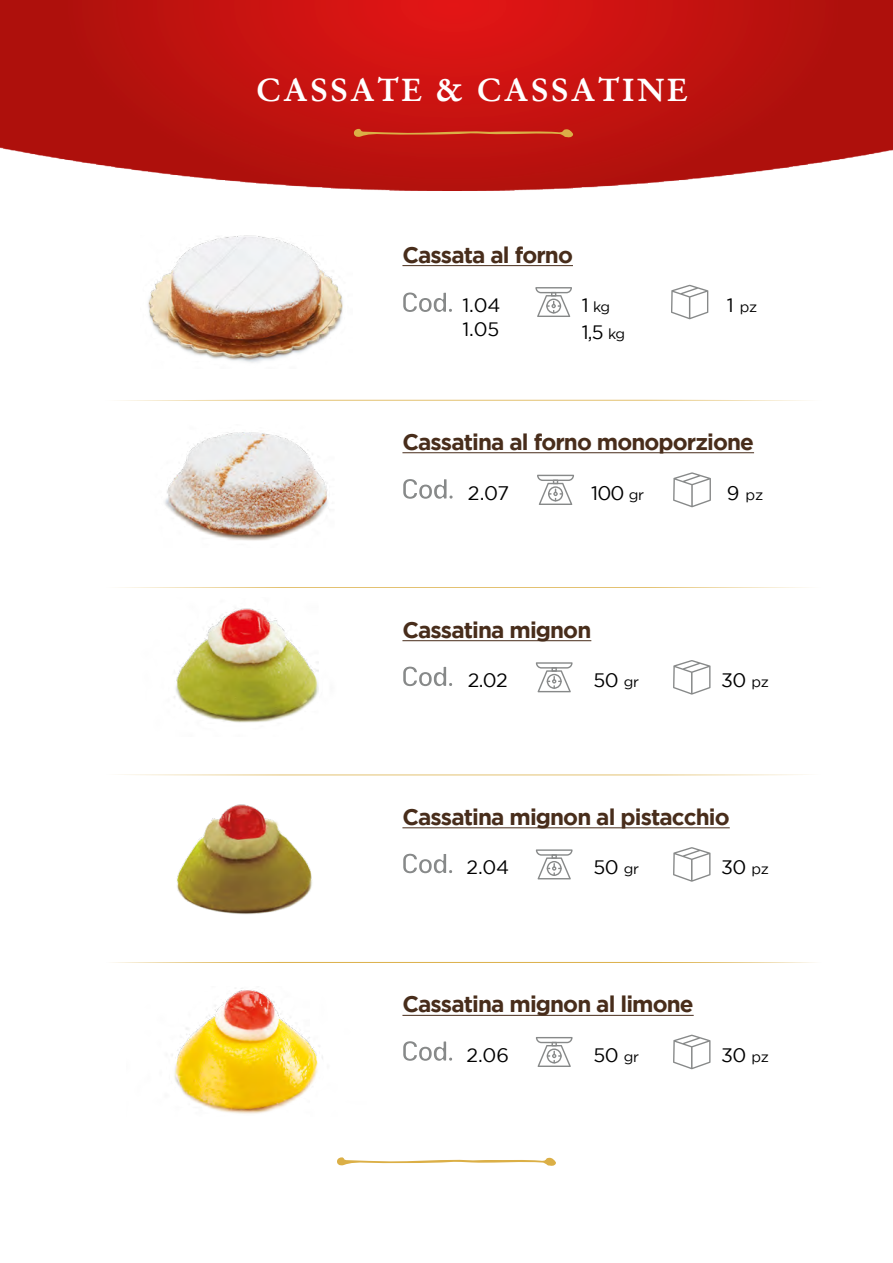
<style>
.page{position:relative;width:893px;height:1263px;background:#fff}
.page>*{position:absolute;margin:0;border:0;box-sizing:border-box;transform-origin:0 0}
.t1{font:600 32.25px "Garamond";letter-spacing:.08em;color:#fff}
.t2{font:700 22.5px "Gotham";letter-spacing:-.04em;color:#482d1b}
.t3{font:19.65px "Gotham";color:#000}
.t4{font:19.5px "Gotham";letter-spacing:-.02em;color:#000}
.t5{font:19.35px/24.2px "Gotham";color:#000}
.t6{font:14.7px "Gotham";color:#000}
.t7{font:14.55px "Gotham";color:#000}
.s1{font-size:19.35px}
.s2{font-size:14.55px}
.s3{font-size:14.7px}
.s4{font-size:19.65px}
</style>
<div class="page">
<img style="left:0;top:0;width:893px;height:191px">
<svg style="left:354px;top:128px;width:219px;height:10px;background:#c8391d"></svg>
<img style="left:148px;top:235px;width:195px;height:128px">
<hr style="left:402px;top:265px;width:171px;height:1px;background:#482d1b">
<svg style="left:403px;top:292px;width:49px;height:20px"></svg>
<svg style="left:535px;top:287px;width:37px;height:30px"></svg>
<svg style="left:671px;top:285px;width:37px;height:34px"></svg>
<svg style="left:337px;top:1157px;width:219px;height:9px"></svg>
<img style="left:177px;top:804px;width:135px;height:110px">
<hr style="left:402px;top:827px;width:328px;height:1px;background:#482d1b">
<svg style="left:403px;top:853px;width:50px;height:21px"></svg>
<svg style="left:536px;top:849px;width:37px;height:30px"></svg>
<svg style="left:673px;top:847px;width:37px;height:35px"></svg>
<img style="left:172px;top:988px;width:151px;height:126px">
<hr style="left:402px;top:1015px;width:292px;height:1px;background:#482d1b">
<svg style="left:403px;top:1041px;width:49px;height:20px"></svg>
<svg style="left:536px;top:1037px;width:37px;height:30px"></svg>
<svg style="left:673px;top:1035px;width:37px;height:34px"></svg>
<img style="left:174px;top:608px;width:145px;height:115px">
<hr style="left:402px;top:640px;width:189px;height:1px;background:#482d1b">
<svg style="left:403px;top:666px;width:50px;height:21px"></svg>
<svg style="left:536px;top:662px;width:37px;height:30px"></svg>
<svg style="left:673px;top:660px;width:37px;height:35px"></svg>
<svg style="left:118px;top:774px;width:691px;height:1px"></svg>
<svg style="left:118px;top:587px;width:691px;height:1px"></svg>
<img style="left:164px;top:432px;width:164px;height:109px">
<hr style="left:402px;top:452px;width:352px;height:1px;background:#482d1b">
<svg style="left:403px;top:479px;width:50px;height:20px"></svg>
<svg style="left:537px;top:475px;width:37px;height:30px"></svg>
<svg style="left:673px;top:472px;width:38px;height:35px"></svg>
<svg style="left:118px;top:400px;width:691px;height:1px"></svg>
<svg style="left:112px;top:962px;width:703px;height:1px"></svg>
<h1 class="t1" style="left:257px;top:70px;width:432px">CASSATE &amp; CASSATINE</h1>
<p class="t2" style="left:402px;top:242px;width:172px">Cassata al forno</p>
<p class="t5" style="left:462px;top:293px;width:40px">1.04<br>1.05</p>
<p class="t7" style="left:582px;top:299px;width:30px"><span class="s1">1</span> kg</p>
<p class="t5" style="left:582px;top:319px;width:45px">1,5 <span class="s2">kg</span></p>
<p class="t7" style="left:727px;top:299px;width:32px"><span class="s1">1</span> pz</p>
<p class="t2" style="left:402px;top:429px;width:353px">Cassatina al forno monoporzione</p>
<p class="t3" style="left:468px;top:482px;width:43px">2.07</p>
<p class="t3" style="left:591px;top:482px;width:54px">100 <span class="s3">gr</span></p>
<p class="t6" style="left:727px;top:487px;width:38px"><span class="s4">9</span> pz</p>
<p class="t2" style="left:402px;top:617px;width:190px">Cassatina mignon</p>
<p class="t4" style="left:468px;top:670px;width:42px">2.02</p>
<p class="t4" style="left:593px;top:670px;width:47px">50 <span class="s2">gr</span></p>
<p class="t4" style="left:721px;top:670px;width:49px">30 <span class="s2">pz</span></p>
<p class="t2" style="left:402px;top:804px;width:329px">Cassatina mignon al pistacchio</p>
<p class="t4" style="left:466px;top:857px;width:44px">2.04</p>
<p class="t4" style="left:593px;top:857px;width:47px">50 <span class="s2">gr</span></p>
<p class="t4" style="left:721px;top:857px;width:49px">30 <span class="s2">pz</span></p>
<p class="t2" style="left:402px;top:991px;width:293px">Cassatina mignon al limone</p>
<p class="t4" style="left:467px;top:1044px;width:44px">2.06</p>
<p class="t4" style="left:593px;top:1044px;width:47px">50 <span class="s2">gr</span></p>
<p class="t4" style="left:721px;top:1044px;width:49px">30 <span class="s2">pz</span></p>
</div>
